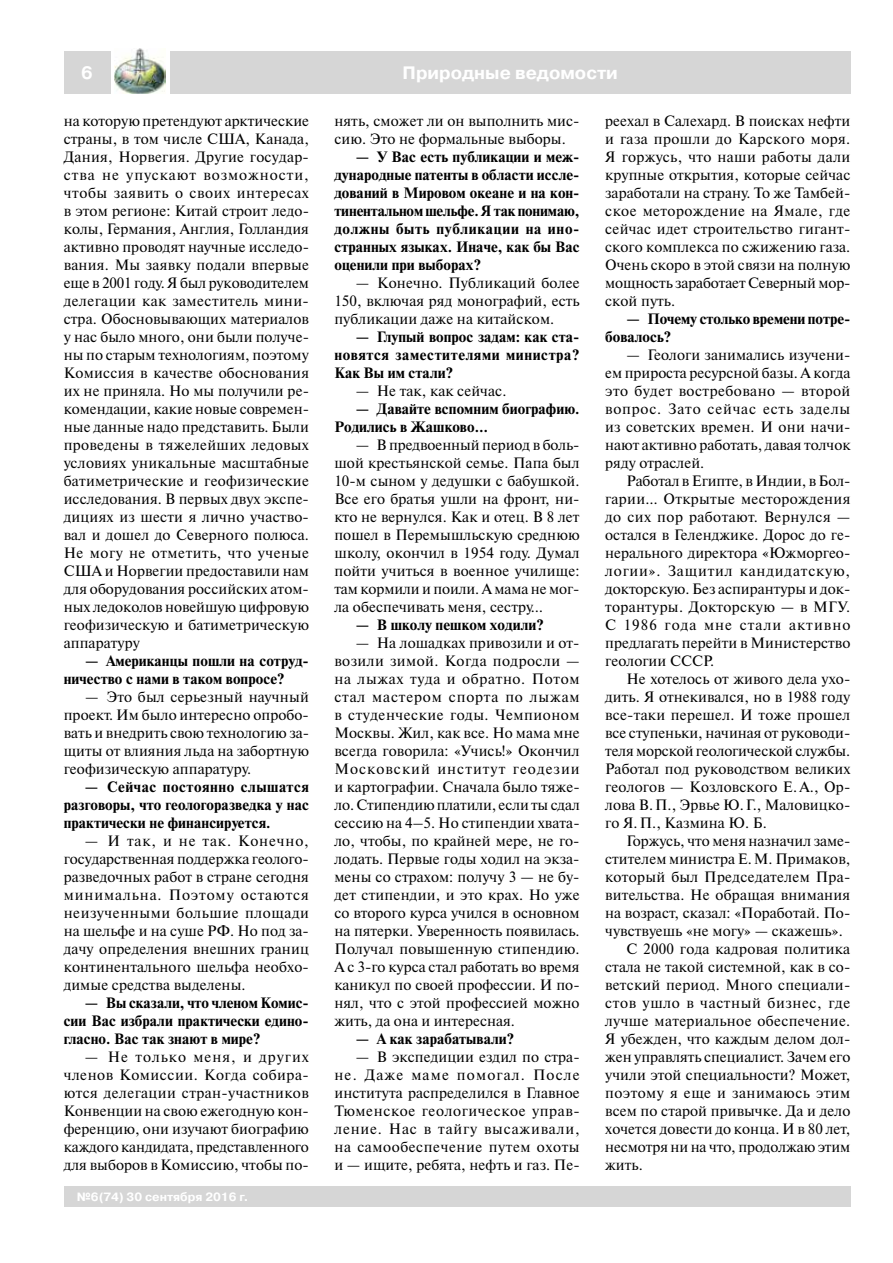
<style>
.page{position:relative;width:893px;height:1263px;background:#fff}
.page>*{position:absolute;margin:0;border:0;box-sizing:border-box;transform-origin:0 0}
.t1{font:700 18px "Pragmatica C";color:#fff}
.t2{font:15px/18px "Newton C";letter-spacing:.005em;color:#000;text-align:justify}
.t3{font:700 15px/18px "Newton C";letter-spacing:.005em;color:#000;text-align:justify}
.t4{font:15px "Newton C";letter-spacing:.025em;color:#000}
.t5{font:15px "Newton C";letter-spacing:.04em;color:#000}
.t6{font:15px "Newton C";letter-spacing:.03em;color:#000}
.t7{font:700 12px "Pragmatica C";color:#fff}
</style>
<div class="page">
<div style="left:64px;top:51px;width:47px;height:43px;background:#d6d6d6"></div>
<div style="left:170px;top:51px;width:680px;height:43px;background:#d6d6d6"></div>
<img style="left:115px;top:48px;width:51px;height:45px">
<div style="left:64px;top:1186px;width:786px;height:21px;background:#d6d6d6"></div>
<p class="t1" style="left:81px;top:63px;width:13px">6</p>
<p class="t1" style="left:403px;top:63px;width:217px">Природные ведомости</p>
<p class="t2" style="left:64px;top:112px;width:247px">на которую претендуют арктические страны, в том числе США, Канада, Дания, Норвегия. Другие государ&shy;ства не упускают возможности, чтобы заявить о своих интересах в этом регионе: Китай строит ледо&shy;колы, Германия, Англия, Голландия активно проводят научные исследо&shy;вания. Мы заявку подали впервые еще в 2001 году. Я был руководителем делегации как заместитель мини&shy;стра. Обосновывающих материалов у нас было много, они были получе&shy;ны по старым технологиям, поэтому Комиссия в качестве обоснования их не приняла. Но мы получили ре&shy;комендации, какие новые современ&shy;ные данные надо представить. Были проведены в тяжелейших ледовых условиях уникальные масштабные батиметрические и геофизические исследования. В первых двух экспе&shy;дициях из шести я лично участво&shy;вал и дошел до Северного полюса.<br>Не могу не отметить, что ученые США и Норвегии предоставили нам для оборудования российских атом&shy;ных ледоколов новейшую цифровую геофизическую и батиметрическую аппаратуру</p>
<p class="t3" style="left:64px;top:652px;width:247px;text-indent:21px">— Американцы пошли на сотруд&shy;ничество с нами в таком вопросе?</p>
<p class="t2" style="left:64px;top:688px;width:247px;text-indent:21px">— Это был серьезный научный проект. Им было интересно опробо&shy;вать и внедрить свою технологию за&shy;щиты от влияния льда на забортную геофизическую аппаратуру.</p>
<p class="t3" style="left:64px;top:778px;width:247px;text-indent:21px">— Сейчас постоянно слышатся разговоры, что геологоразведка у нас практически не финансируется.</p>
<p class="t2" style="left:64px;top:832px;width:247px;text-indent:21px">— И так, и не так. Конечно, государственная поддержка геолого&shy;разведочных работ в стране сегодня минимальна. Поэтому остаются неизученными большие площади на шельфе и на суше РФ. Но под за&shy;дачу определения внешних границ континентального шельфа необхо&shy;димые средства выделены.</p>
<p class="t3" style="left:64px;top:994px;width:247px;text-indent:21px">— Вы сказали, что членом Комис&shy;сии Вас избрали практически едино&shy;гласно. Вас так знают в мире?</p>
<p class="t2" style="left:64px;top:1048px;width:247px;text-indent:21px">— Не только меня, и других членов Комиссии. Когда собира&shy;ются делегации стран-участников Конвенции на свою ежегодную кон&shy;ференцию, они изучают биографию каждого кандидата, представленного для выборов в Комиссию, чтобы по-</p>
<p class="t7" style="left:77px;top:1190px;width:173px">№6(74) 30 сентября 2016 г.</p>
<p class="t2" style="left:334px;top:112px;width:247px">нять, сможет ли он выполнить мис&shy;сию. Это не формальные выборы.</p>
<p class="t3" style="left:334px;top:148px;width:247px;text-indent:21px">— У Вас есть публикации и меж&shy;дународные патенты в области иссле&shy;дований в Мировом океане и на кон&shy;тинентальном шельфе. Я так понимаю, должны быть публикации на ино&shy;странных языках. Иначе, как бы Вас оценили при выборах?</p>
<p class="t2" style="left:334px;top:274px;width:247px;text-indent:21px">— Конечно. Публикаций более 150, включая ряд монографий, есть публикации даже на китайском.</p>
<p class="t3" style="left:334px;top:328px;width:247px;text-indent:21px">— Глупый вопрос задам: как ста&shy;новятся заместителями министра?<br>Как Вы им стали?</p>
<p class="t2" style="left:356px;top:382px;width:152px">— Не так, как сейчас.</p>
<p class="t3" style="left:334px;top:400px;width:247px;text-indent:21px">— Давайте вспомним биографию.<br>Родились в Жашково…</p>
<p class="t2" style="left:334px;top:436px;width:247px;text-indent:21px">— В предвоенный период в боль&shy;шой крестьянской семье. Папа был 10-м сыном у дедушки с бабушкой.<br>Все его братья ушли на фронт, ни&shy;кто не вернулся. Как и отец. В 8 лет пошел в Перемышльскую среднюю школу, окончил в 1954 году. Думал пойти учиться в военное училище: там кормили и поили. А мама не мог&shy;ла обеспечивать меня, сестру…</p>
<p class="t3" style="left:356px;top:616px;width:190px">— В школу пешком ходили?</p>
<p class="t2" style="left:334px;top:634px;width:247px;text-indent:21px">— На лошадках привозили и от&shy;возили зимой. Когда подросли — на лыжах туда и обратно. Потом стал мастером спорта по лыжам в студенческие годы. Чемпионом Москвы. Жил, как все. Но мама мне всегда говорила: «Учись!» Окончил Московский институт геодезии и картографии. Сначала было тяже&shy;ло. Стипендию платили, если ты сдал сессию на 4–5. Но стипендии хвата&shy;ло, чтобы, по крайней мере, не го&shy;лодать. Первые годы ходил на экза&shy;мены со страхом: получу 3 — не бу&shy;дет стипендии, и это крах. Но уже со второго курса учился в основном на пятерки. Уверенность появилась.<br>Получал повышенную стипендию.<br>А с 3-го курса стал работать во время каникул по своей профессии. И по&shy;нял, что с этой профессией можно жить, да она и интересная.</p>
<p class="t3" style="left:356px;top:1030px;width:160px">— А как зарабатывали?</p>
<p class="t2" style="left:334px;top:1048px;width:247px;text-indent:21px">— В экспедиции ездил по стра&shy;не. Даже маме помогал. После института распределился в Главное Тюменское геологическое управ&shy;ление. Нас в тайгу высаживали, на самообеспечение путем охоты и — ищите, ребята, нефть и газ. Пе-</p>
<p class="t2" style="left:605px;top:112px;width:247px">реехал в Салехард. В поисках нефти и газа прошли до Карского моря.<br>Я горжусь, что наши работы дали крупные открытия, которые сейчас заработали на страну. То же Тамбей&shy;ское меторождение на Ямале, где сейчас идет строительство гигант&shy;ского комплекса по сжижению газа.<br>Очень скоро в этой связи на полную мощность заработает Северный мор&shy;ской путь.</p>
<p class="t3" style="left:605px;top:310px;width:247px;text-indent:21px">— Почему столько времени потре&shy;бовалось?</p>
<p class="t2" style="left:605px;top:346px;width:247px;text-indent:21px">— Геологи занимались изучени&shy;ем прироста ресурсной базы. А когда это будет востребовано — второй вопрос. Зато сейчас есть заделы из советских времен. И они начи&shy;нают активно работать, давая толчок ряду отраслей.</p>
<p class="t2" style="left:605px;top:472px;width:247px;text-align:left;text-indent:21px">Работал в Египте, в Индии, в Бол&shy;гарии… Открытые месторождения до сих пор работают. Вернулся — остался в Геленджике. Дорос до ге&shy;нерального директора «Южморгео&shy;логии». Защитил кандидатскую, докторскую. Без аспирантуры и док&shy;торантуры. Докторскую — в МГУ.<br>С 1986 года мне стали активно предлагать перейти в Министерство геологии СССР.</p>
<p class="t2" style="left:605px;top:670px;width:247px;text-indent:21px">Не хотелось от живого дела ухо&shy;дить. Я отнекивался, но в 1988 году все‑таки перешел. И тоже прошел все ступеньки, начиная от руководи&shy;теля морской геологической службы.<br>Работал под руководством великих геологов — Козловского Е.А., Ор&shy;лова В.П., Эрвье Ю.Г., Маловицко&shy;го Я.П., Казмина Ю. Б.</p>
<p class="t2" style="left:626px;top:832px;width:225px">Горжусь, что меня назначил заме-</p>
<p class="t2" style="left:605px;top:850px;width:247px">стителем министра Е.М. Примаков,</p>
<p class="t2" style="left:605px;top:868px;width:247px">который был Председателем Пра-</p>
<p class="t2" style="left:605px;top:886px;width:247px">вительства. Не обращая внимания</p>
<p class="t2" style="left:605px;top:904px;width:247px">на возраст, сказал: «Поработай. По-</p>
<p class="t2" style="left:605px;top:922px;width:239px">чувствуешь «не могу» — скажешь».</p>
<p class="t2" style="left:626px;top:940px;width:225px">С 2000 года кадровая политика</p>
<p class="t2" style="left:605px;top:958px;width:247px">стала не такой системной, как в со-</p>
<p class="t2" style="left:605px;top:976px;width:247px">ветский период. Много специали-</p>
<p class="t5" style="left:605px;top:995px;width:247px">стов ушло в частный бизнес, где</p>
<p class="t4" style="left:605px;top:1013px;width:247px">лучше материальное обеспечение.</p>
<p class="t2" style="left:605px;top:1030px;width:247px">Я убежден, что каждым делом дол-</p>
<p class="t2" style="left:605px;top:1048px;width:247px">жен управлять специалист. Зачем его</p>
<p class="t2" style="left:605px;top:1066px;width:247px">учили этой специальности? Может,</p>
<p class="t6" style="left:605px;top:1085px;width:247px">поэтому я еще и занимаюсь этим</p>
<p class="t2" style="left:605px;top:1102px;width:247px">всем по старой привычке. Да и дело</p>
<p class="t2" style="left:605px;top:1120px;width:247px">хочется довести до конца. И в 80 лет,</p>
<p class="t2" style="left:605px;top:1138px;width:247px">несмотря ни на что, продолжаю этим</p>
<p class="t2" style="left:605px;top:1156px;width:39px">жить.</p>
</div>
